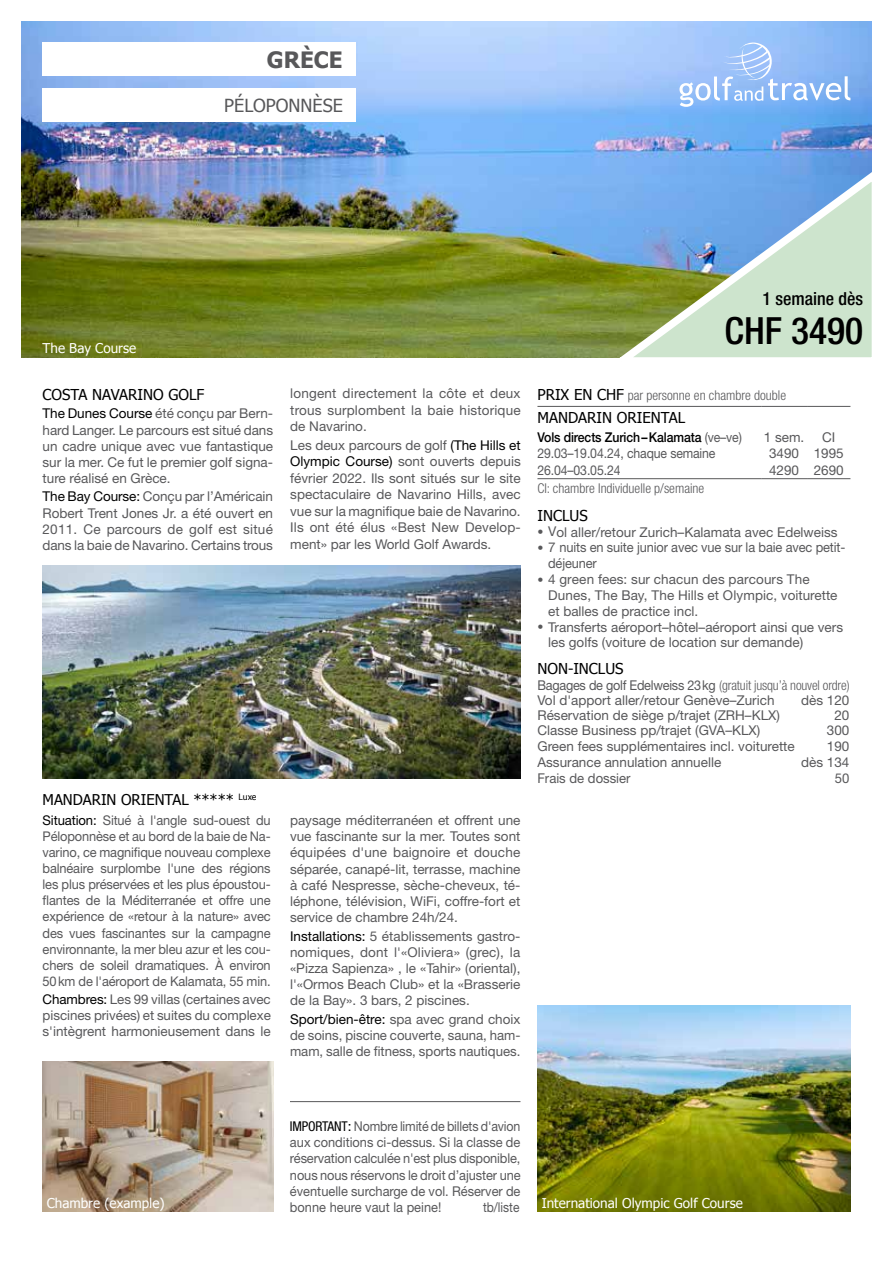
<style>
.page{position:relative;width:893px;height:1263px;background:#fff}
.page>*{position:absolute;margin:0;border:0;box-sizing:border-box;transform-origin:0 0}
.t1{font:500 condensed 37.5px "Helvetica Neue LT Pro";color:#000}
.t2{font:700 22.5px "Tahoma";color:#58585a}
.t3{font:18px "Tahoma";color:#58585a}
.t4{font:500 condensed 18px "Helvetica Neue LT Pro";color:#000}
.t5{font:15px "Tahoma";color:#000}
.t6{font:14.85px "Tahoma";color:#000}
.t7{font:13.5px/16.2px "Helvetica Neue LT Pro";color:#58585a;text-align:justify}
.t8{font:13.5px/16.2px "Helvetica Neue LT Pro";color:#58585a;text-align:justify;scale:.92 1}
.t9{font:13.5px/15.6px "Helvetica Neue LT Pro";color:#58585a;scale:.94 1}
.t10{font:300 condensed 13.5px "Helvetica Neue LT Pro";color:#58585a}
.t11{font:13.5px "Tahoma";color:#fff}
.t12{font:13.5px "Helvetica Neue LT Pro";color:#58585a;scale:.91 1}
.t13{font:500 13.5px "Helvetica Neue LT Pro";letter-spacing:-.01em;color:#000;scale:.91 1}
.t14{font:13.5px "Helvetica Neue LT Pro";color:#58585a;scale:.89 1}
.t15{font:13.35px/16px "Helvetica Neue LT Pro";letter-spacing:-.005em;color:#58585a;text-align:justify;scale:.96 1}
.t16{font:13.35px/16px "Helvetica Neue LT Pro";letter-spacing:-.005em;color:#58585a}
.s1{color:#000}
.s2{font-family:"Tahoma";font-weight:400;font-stretch:normal;font-size:15px;color:#000}
.s3{font-weight:400;color:#58585a}
.s4{font-size:12px}
.s5{font-weight:300;font-stretch:condensed}
.s6{font-stretch:condensed;color:#000}
</style>
<div class="page">
<img style="left:43px;top:566px;width:477px;height:212px">
<img style="left:21px;top:21px;width:851px;height:336px">
<svg style="left:611px;top:159px;width:261px;height:199px;background:#9cbfc7"></svg>
<svg style="left:679px;top:43px;width:171px;height:63px;background:#9fc4f7"></svg>
<img style="left:43px;top:1061px;width:230px;height:151px">
<div style="left:43px;top:43px;width:313px;height:33px;background:#fff"></div>
<div style="left:43px;top:89px;width:313px;height:33px;background:#fff"></div>
<hr style="left:290px;top:1101px;width:230px;height:1px;background:#58585a">
<hr style="left:537px;top:406px;width:224px;height:1px;background:#58585a">
<hr style="left:761px;top:406px;width:47px;height:1px;background:#58585a">
<hr style="left:808px;top:406px;width:42px;height:1px;background:#58585a">
<hr style="left:537px;top:478px;width:224px;height:1px;background:#58585a">
<hr style="left:761px;top:478px;width:47px;height:1px;background:#58585a">
<hr style="left:808px;top:478px;width:42px;height:1px;background:#58585a">
<img style="left:537px;top:1006px;width:313px;height:206px">
<h2 class="t2" style="left:267px;top:44px;width:77px">GRÈCE</h2>
<h3 class="t3" style="left:224px;top:94px;width:120px">PÉLOPONNÈSE</h3>
<p class="t11" style="left:43px;top:339px;width:95px">The Bay Course</p>
<p class="t5" style="left:43px;top:384px;width:163px">COSTA NAVARINO GOLF</p>
<p class="t7" style="left:43px;top:405px;width:232px"><span class="s1">The Dunes Course</span> été conçu par Bern&shy;hard Langer. Le parcours est situé dans un cadre unique avec vue fantastique sur la mer. Ce fut le premier golf signa&shy;ture réalisé en Grèce.</p>
<p class="t7" style="left:43px;top:488px;width:232px"><span class="s1">The Bay Course:</span> Conçu par l’Américain Robert Trent Jones Jr. a été ouvert en 2011. Ce parcours de golf est situé dans la baie de Navarino. Certains trous</p>
<p class="t6" style="left:43px;top:790px;width:215px">MANDARIN ORIENTAL ***** <sup>Luxe</sup></p>
<p class="t15" style="left:43px;top:812px;width:239px"><span class="s1">Situation:</span> Situé à l'angle sud-ouest du Péloponnèse et au bord de la baie de Na&shy;varino, ce magnifique nouveau complexe balnéaire surplombe l'une des régions les plus préservées et les plus époustou&shy;flantes de la Méditerranée et offre une expérience de «retour à la nature» avec des vues fascinantes sur la campagne environnante, la mer bleu azur et les cou&shy;chers de soleil dramatiques. À environ 50km de l'aéroport de Kalamata, 55 min.</p>
<p class="t16" style="left:43px;top:991px;width:230px"><span class="s1">Chambres:</span> Les 99 villas (certaines avec piscines privées) et suites du complexe</p>
<p class="t7" style="left:43px;top:1023px;width:230px">s'intègrent harmonieusement dans le</p>
<h3 class="t4" style="left:763px;top:288px;width:102px">1 semaine dès</h3>
<h1 class="t1" style="left:724px;top:309px;width:140px">CHF 3490</h1>
<p class="t7" style="left:290px;top:385px;width:232px">longent directement la côte et deux trous surplombent la baie historique de Navarino.</p>
<p class="t7" style="left:290px;top:436px;width:232px">Les deux parcours de golf <span class="s1">(The Hills et Olympic Course)</span> sont ouverts depuis février 2022. Ils sont situés sur le site spectaculaire de Navarino Hills, avec vue sur la magnifique baie de Navarino.<br>Ils ont été élus «Best New Develop&shy;ment» par les World Golf Awards.</p>
<p class="t7" style="left:290px;top:812px;width:232px">paysage méditerranéen et offrent une vue fascinante sur la mer. Toutes sont équipées d'une baignoire et douche séparée, canapé-lit, terrasse, machine à café Nespresse, sèche-cheveux, té&shy;léphone, télévision, WiFi, coffre-fort et service de chambre 24h/24.</p>
<p class="t7" style="left:290px;top:927px;width:232px"><span class="s1">Installations:</span> 5 établissements gastro&shy;nomiques, dont l'«Oliviera» (grec), la «Pizza Sapienza» , le «Tahir» (oriental), l'«Ormos Beach Club» et la «Brasserie de la Bay». 3 bars, 2 piscines.</p>
<p class="t7" style="left:290px;top:1010px;width:232px"><span class="s1">Sport/bien-être:</span> spa avec grand choix de soins, piscine couverte, sauna, ham&shy;mam, salle de fitness, sports nautiques.</p>
<p class="t10" style="left:537px;top:387px;width:250px"><span class="s2">PRIX EN CHF</span> par personne en chambre double</p>
<p class="t5" style="left:537px;top:407px;width:149px">MANDARIN ORIENTAL</p>
<p class="t13" style="left:537px;top:429px;width:226px">Vols directs Zurich–Kalamata <span class="s3">(ve–ve)</span></p>
<p class="t7" style="left:764px;top:429px;width:42px">1 sem.</p>
<p class="t7" style="left:822px;top:429px;width:15px">CI</p>
<p class="t12" style="left:537px;top:445px;width:197px">29.03–19.04.24, chaque semaine</p>
<p class="t7" style="left:769px;top:445px;width:76px">3490 1995</p>
<p class="t12" style="left:537px;top:462px;width:93px">26.04–03.05.24</p>
<p class="t7" style="left:769px;top:462px;width:76px">4290 2690</p>
<p class="t10" style="left:537px;top:480px;width:168px">CI: chambre Individuelle p/semaine</p>
<p class="t5" style="left:537px;top:506px;width:52px">INCLUS</p>
<p class="t7" style="left:537px;top:523px;width:302px"><span class="s4">•</span> Vol aller/retour Zurich–Kalamata avec Edelweiss</p>
<p class="t7" style="left:548px;top:539px;width:299px;line-height:15.6px;text-indent:-11px"><span class="s4">•</span> 7 nuits en suite junior avec vue sur la baie avec petit&shy;déjeuner</p>
<p class="t7" style="left:548px;top:571px;width:291px;text-align:left;text-indent:-11px"><span class="s4">•</span> 4 green fees: sur chacun des parcours The<br>Dunes, The Bay, The Hills et Olympic, voiturette et balles de practice incl.</p>
<p class="t7" style="left:548px;top:619px;width:297px;line-height:15.6px;text-indent:-11px"><span class="s4">•</span> Transferts aéroport–hôtel–aéroport ainsi que vers les golfs (voiture de location sur demande)</p>
<p class="t5" style="left:537px;top:658px;width:88px">NON-INCLUS</p>
<p class="t9" style="left:537px;top:677px;width:334px">Bagages de golf Edelweiss 23kg <span class="s5">(gratuit jusqu’à nouvel ordre)<br></span>Vol d'apport aller/retour Genève–Zurich</p>
<p class="t7" style="left:801px;top:692px;width:50px">dès 120</p>
<p class="t7" style="left:537px;top:707px;width:244px">Réservation de siège p/trajet (ZRH–KLX)</p>
<p class="t7" style="left:834px;top:707px;width:17px">20</p>
<p class="t7" style="left:537px;top:722px;width:224px">Classe Business pp/trajet (GVA–KLX)</p>
<p class="t7" style="left:827px;top:722px;width:24px">300</p>
<p class="t7" style="left:537px;top:738px;width:259px">Green fees supplémentaires incl. voiturette</p>
<p class="t7" style="left:827px;top:738px;width:24px">190</p>
<p class="t7" style="left:537px;top:754px;width:185px">Assurance annulation annuelle</p>
<p class="t7" style="left:801px;top:754px;width:50px">dès 134</p>
<p class="t7" style="left:537px;top:770px;width:95px">Frais de dossier</p>
<p class="t7" style="left:835px;top:770px;width:16px">50</p>
<p class="t8" style="left:290px;top:1118px;width:252px"><span class="s6">IMPORTANT</span><span class="s1">:</span> Nombre limité de billets d'avion aux conditions ci-dessus. Si la classe de réservation calculée n'est plus disponible, nous nous réservons le droit d’ajuster une éventuelle surcharge de vol. Réserver de bonne heure vaut la peine!</p>
<p class="t11" style="left:47px;top:1194px;width:119px">Chambre (example)</p>
<p class="t11" style="left:542px;top:1194px;width:203px">International Olympic Golf Course</p>
<p class="t14" style="left:483px;top:1199px;width:42px">tb/liste</p>
</div>
